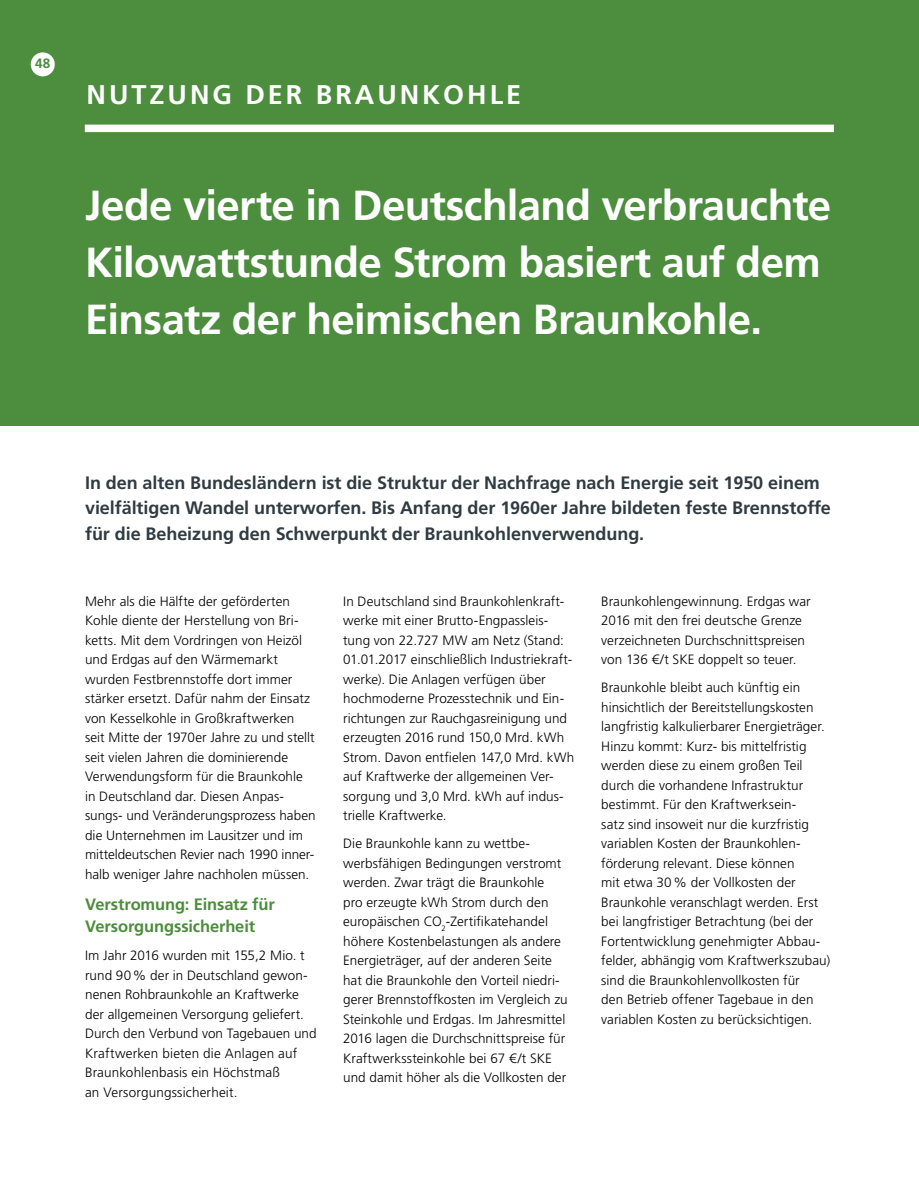
<style>
.page{position:relative;width:919px;height:1191px;background:#fff}
.page>*{position:absolute;margin:0;border:0;box-sizing:border-box;transform-origin:0 0}
.t1{font:700 42px/57px "Frutiger LT Std";letter-spacing:-.015em;color:#fff}
.t2{font:700 27px "Frutiger LT Std";letter-spacing:.11em;color:#fff}
.t3{font:700 18px/25.5px "Frutiger LT Std";letter-spacing:-.005em;color:#303b42}
.t4{font:700 16.5px/22.5px "Frutiger LT Std";letter-spacing:-.01em;color:#4d8d3e}
.t5{font:300 13.5px/19.5px "Frutiger LT Std";color:#000}
.t6{font:700 13.5px "Frutiger LT Std";color:#4d8d3e}
</style>
<div class="page">
<div style="left:0;top:0;width:918px;height:425px;background:#4d8d3e"></div>
<div style="left:85px;top:125px;width:748px;height:7px;background:#fff"></div>
<div style="left:31px;top:52px;width:24px;height:24px;background:#fff;border-radius:50%"></div>
<p class="t6" style="left:35px;top:58px;width:17px">48</p>
<h2 class="t2" style="left:87px;top:83px;width:436px">NUTZUNG DER BRAUNKOHLE</h2>
<h1 class="t1" style="left:85px;top:180px;width:747px">Jede vierte in Deutschland verbrauchte<br>Kilowattstunde Strom basiert auf dem<br>Einsatz der heimischen Braunkohle.</h1>
<p class="t3" style="left:85px;top:471px;width:747px">In den alten Bundesländern ist die Struktur der Nachfrage nach Energie seit 1950 einem vielfältigen Wandel unterworfen. Bis Anfang der 1960er Jahre bildeten feste Brennstoffe für die Beheizung den Schwerpunkt der Braunkohlenverwendung.</p>
<p class="t5" style="left:85px;top:591px;width:232px">Mehr als die Hälfte der geförderten Kohle diente der Herstellung von Bri&shy;ketts. Mit dem Vordringen von Heizöl und Erdgas auf den Wärmemarkt wurden Festbrennstoffe dort immer stärker ersetzt. Dafür nahm der Einsatz von Kesselkohle in Großkraftwerken seit Mitte der 1970er Jahre zu und stellt seit vielen Jahren die dominierende Verwendungsform für die Braunkohle in Deutschland dar. Diesen Anpas&shy;sungs- und Veränderungsprozess haben die Unternehmen im Lausitzer und im mitteldeutschen Revier nach 1990 inner&shy;halb weniger Jahre nachholen müssen.</p>
<p class="t4" style="left:85px;top:894px;width:191px">Verstromung: Einsatz für<br>Versorgungssicherheit</p>
<p class="t5" style="left:85px;top:946px;width:233px">Im Jahr 2016 wurden mit 155,2 Mio. t rund 90 % der in Deutschland gewon&shy;nenen Rohbraunkohle an Kraftwerke der allgemeinen Versorgung geliefert.<br>Durch den Verbund von Tagebauen und Kraftwerken bieten die Anlagen auf Braunkohlenbasis ein Höchstmaß<br>an Versorgungssicherheit.</p>
<p class="t5" style="left:343px;top:591px;width:232px">In Deutschland sind Braunkohlenkraft&shy;werke mit einer Brutto-Engpassleis&shy;tung von 22.727 MW am Netz (Stand:<br>01.01.2017 einschließlich Industriekraft&shy;werke). Die Anlagen verfügen über hochmoderne Prozesstechnik und Ein&shy;richtungen zur Rauchgasreinigung und erzeugten 2016 rund 150,0 Mrd. kWh Strom. Davon entfielen 147,0 Mrd. kWh auf Kraftwerke der allgemeinen Ver&shy;sorgung und 3,0 Mrd. kWh auf indus&shy;trielle Kraftwerke.</p>
<p class="t5" style="left:343px;top:834px;width:226px">Die Braunkohle kann zu wettbe&shy;werbsfähigen Bedingungen verstromt werden. Zwar trägt die Braunkohle<br>pro erzeugte kWh Strom durch den europäischen CO<sub>2</sub>-Zertifikatehandel höhere Kostenbelastungen als andere Energieträger, auf der anderen Seite hat die Braunkohle den Vorteil niedri&shy;gerer Brennstoffkosten im Vergleich zu Steinkohle und Erdgas. Im Jahresmittel 2016 lagen die Durchschnittspreise für Kraftwerkssteinkohle bei 67 €/t SKE und damit höher als die Vollkosten der</p>
<p class="t5" style="left:601px;top:591px;width:211px">Braunkohlengewinnung. Erdgas war 2016 mit den frei deutsche Grenze verzeichneten Durchschnittspreisen von 136 €/t SKE doppelt so teuer.</p>
<p class="t5" style="left:601px;top:678px;width:230px">Braunkohle bleibt auch künftig ein hinsichtlich der Bereitstellungskosten langfristig kalkulierbarer Energieträger.<br>Hinzu kommt: Kurz- bis mittelfristig werden diese zu einem großen Teil durch die vorhandene Infrastruktur bestimmt. Für den Kraftwerksein-<br>satz sind insoweit nur die kurzfristig variablen Kosten der Braunkohlen&shy;förderung relevant. Diese können<br>mit etwa 30 % der Vollkosten der Braunkohle veranschlagt werden. Erst bei langfristiger Betrachtung (bei der Fortentwicklung genehmigter Abbau&shy;felder, abhängig vom Kraftwerkszubau) sind die Braunkohlenvollkosten für<br>den Betrieb offener Tagebaue in den variablen Kosten zu berücksichtigen.</p>
</div>
